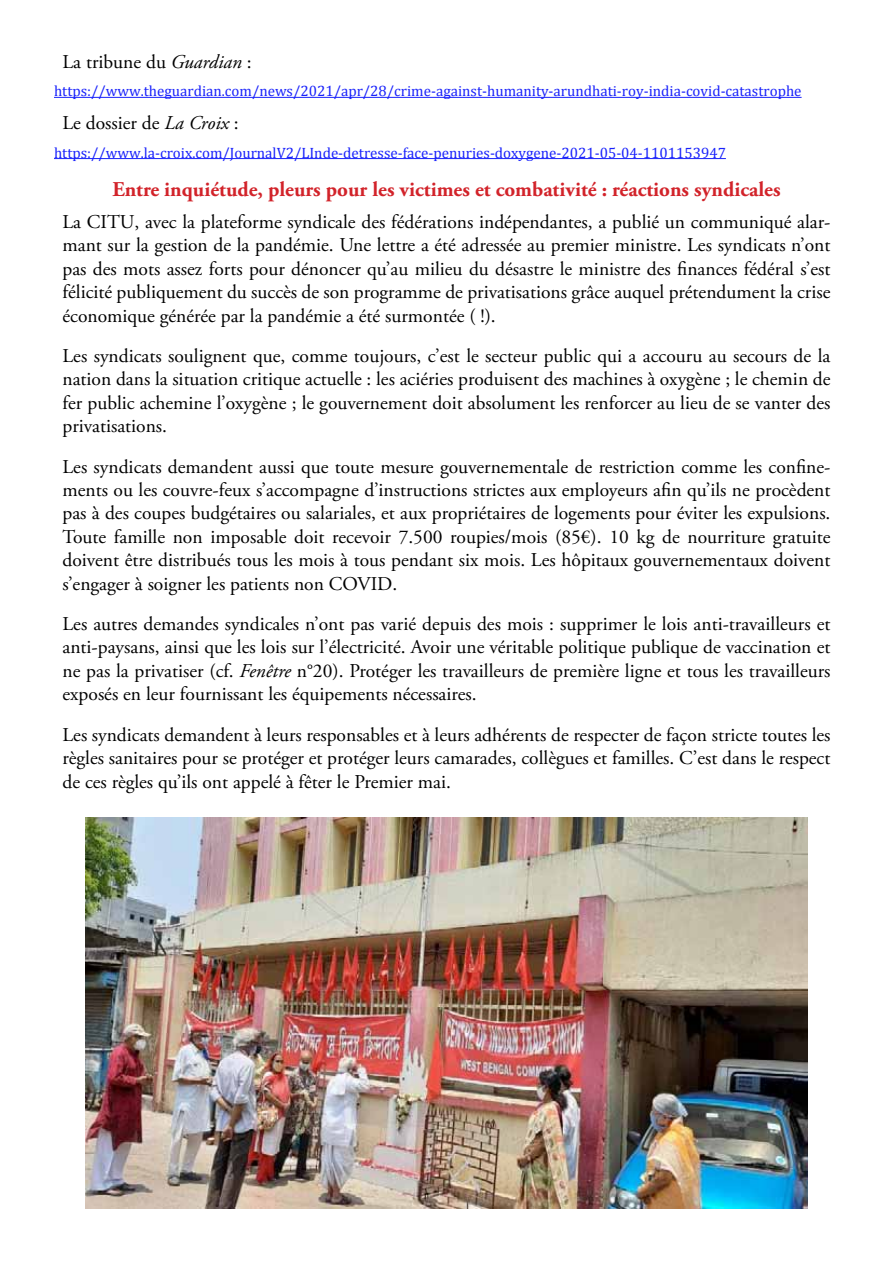
<style>
.page{position:relative;width:893px;height:1263px;background:#fff}
.page>*{position:absolute;margin:0;border:0;box-sizing:border-box;transform-origin:0 0}
.t1{font:700 21px "Adobe Garamond Pro";color:#d2232a}
.t2{font:19.5px/23.4px "Adobe Garamond Pro";color:#000;text-align:justify}
.t3{font:15px "Cambria";color:#1922fb}
.s1{font-style:italic}
</style>
<div class="page">
<hr style="left:54px;top:97px;width:748px;height:1px;background:#1922fb">
<hr style="left:54px;top:158px;width:672px;height:1px;background:#1922fb">
<img style="left:85px;top:817px;width:723px;height:392px">
<p class="t2" style="left:63px;top:51px;width:191px">La tribune du <span class="s1">Guardian</span> :</p>
<p class="t3" style="left:54px;top:82px;width:749px">https://www.theguardian.com/news/2021/apr/28/crime-against-humanity-arundhati-roy-india-covid-catastrophe</p>
<p class="t2" style="left:63px;top:112px;width:178px">Le dossier de <span class="s1">La Croix</span> :</p>
<p class="t3" style="left:54px;top:144px;width:673px">https://www.la-croix.com/JournalV2/LInde-detresse-face-penuries-doxygene-2021-05-04-1101153947</p>
<p class="t1" style="left:112px;top:177px;width:670px">Entre inquiétude, pleurs pour les victimes et combativité : réactions syndicales</p>
<p class="t2" style="left:63px;top:211px;width:770px">La CITU, avec la plateforme syndicale des fédérations indépendantes, a publié un communiqué alar&shy;mant sur la gestion de la pandémie. Une lettre a été adressée au premier ministre. Les syndicats n’ont pas des mots assez forts pour dénoncer qu’au milieu du désastre le ministre des finances fédéral s’est félicité publiquement du succès de son programme de privatisations grâce auquel prétendument la crise économique générée par la pandémie a été surmontée ( !).</p>
<p class="t2" style="left:63px;top:345px;width:769px">Les syndicats soulignent que, comme toujours, c’est le secteur public qui a accouru au secours de la nation dans la situation critique actuelle : les aciéries produisent des machines à oxygène ; le chemin de fer public achemine l’oxygène ; le gouvernement doit absolument les renforcer au lieu de se vanter des privatisations.</p>
<p class="t2" style="left:63px;top:455px;width:769px">Les syndicats demandent aussi que toute mesure gouvernementale de restriction comme les confine&shy;ments ou les couvre-feux s’accompagne d’instructions strictes aux employeurs afin qu’ils ne procèdent pas à des coupes budgétaires ou salariales, et aux propriétaires de logements pour éviter les expulsions.<br>Toute famille non imposable doit recevoir 7.500 roupies/mois (85€). 10 kg de nourriture gratuite doivent être distribués tous les mois à tous pendant six mois. Les hôpitaux gouvernementaux doivent s’engager à soigner les patients non COVID.</p>
<p class="t2" style="left:63px;top:613px;width:770px">Les autres demandes syndicales n’ont pas varié depuis des mois : supprimer le lois anti-travailleurs et anti-paysans, ainsi que les lois sur l’électricité. Avoir une véritable politique publique de vaccination et ne pas la privatiser (cf. <span class="s1">Fenêtre</span> n°20). Protéger les travailleurs de première ligne et tous les travailleurs exposés en leur fournissant les équipements nécessaires.</p>
<p class="t2" style="left:63px;top:723px;width:770px">Les syndicats demandent à leurs responsables et à leurs adhérents de respecter de façon stricte toutes les règles sanitaires pour se protéger et protéger leurs camarades, collègues et familles. C’est dans le respect de ces règles qu’ils ont appelé à fêter le Premier mai.</p>
</div>
